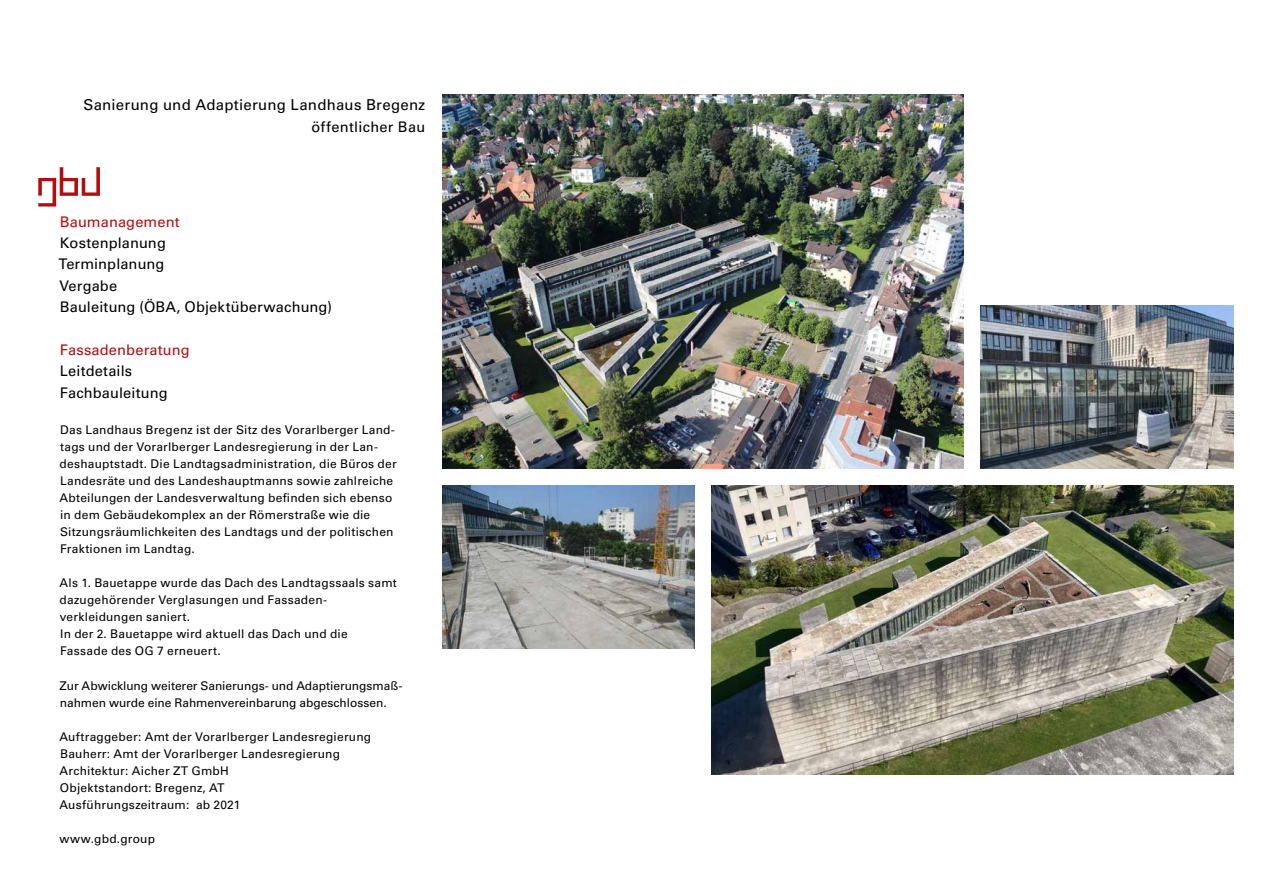
<style>
.page{position:relative;width:1263px;height:893px;background:#fff}
.page>*{position:absolute;margin:0;border:0;box-sizing:border-box;transform-origin:0 0}
.t1{font:15px "Univers LT Std";letter-spacing:.015em;color:#000}
.t2{font:14.7px/21.5px "Univers LT Std";letter-spacing:.01em;color:#000}
.t3{font:14.7px "Univers LT Std";letter-spacing:.01em;color:#b20e10}
.t4{font:14.55px "Univers LT Std";letter-spacing:.02em;color:#000}
.t5{font:12px/17.1px "Univers LT Std";letter-spacing:.015em;color:#000}
.t6{font:12px/17.1px "Univers LT Std";letter-spacing:-.005em;color:#000}
</style>
<div class="page">
<svg style="left:38px;top:167px;width:62px;height:40px"></svg>
<img style="left:442px;top:94px;width:521px;height:374px">
<img style="left:711px;top:485px;width:522px;height:290px">
<img style="left:442px;top:485px;width:252px;height:163px">
<img style="left:981px;top:305px;width:252px;height:163px">
<p class="t1" style="left:83px;top:96px;width:343px">Sanierung und Adaptierung Landhaus Bregenz</p>
<p class="t4" style="left:311px;top:118px;width:115px">öffentlicher Bau</p>
<p class="t3" style="left:60px;top:213px;width:121px">Baumanagement</p>
<p class="t2" style="left:58px;top:232px;width:275px">Kostenplanung<br>Terminplanung<br>Vergabe<br>Bauleitung (ÖBA, Objektüberwachung)</p>
<p class="t3" style="left:60px;top:341px;width:131px">Fassadenberatung</p>
<p class="t2" style="left:60px;top:360px;width:109px">Leitdetails<br>Fachbauleitung</p>
<p class="t5" style="left:60px;top:421px;width:339px">Das Landhaus Bregenz ist der Sitz des Vorarlberger Land&shy;tags und der Vorarlberger Landesregierung in der Lan&shy;deshauptstadt. Die Landtagsadministration, die Büros der Landesräte und des Landeshauptmanns sowie zahlreiche Abteilungen der Landesverwaltung befinden sich ebenso in dem Gebäudekomplex an der Römerstraße wie die Sitzungsräumlichkeiten des Landtags und der politischen Fraktionen im Landtag.</p>
<p class="t5" style="left:60px;top:575px;width:339px">Als 1. Bauetappe wurde das Dach des Landtagssaals samt dazugehörender Verglasungen und Fassaden&shy;verkleidungen saniert.<br>In der 2. Bauetappe wird aktuell das Dach und die Fassade des OG 7 erneuert.</p>
<p class="t6" style="left:60px;top:677px;width:344px">Zur Abwicklung weiterer Sanierungs- und Adaptierungsmaß&shy;nahmen wurde eine Rahmenvereinbarung abgeschlossen.</p>
<p class="t5" style="left:59px;top:728px;width:313px">Auftraggeber: Amt der Vorarlberger Landesregierung Bauherr: Amt der Vorarlberger Landesregierung Architektur: Aicher ZT GmbH<br>Objektstandort: Bregenz, AT<br>Ausführungszeitraum: ab 2021</p>
<p class="t5" style="left:60px;top:830px;width:97px">www.gbd.group</p>
</div>
